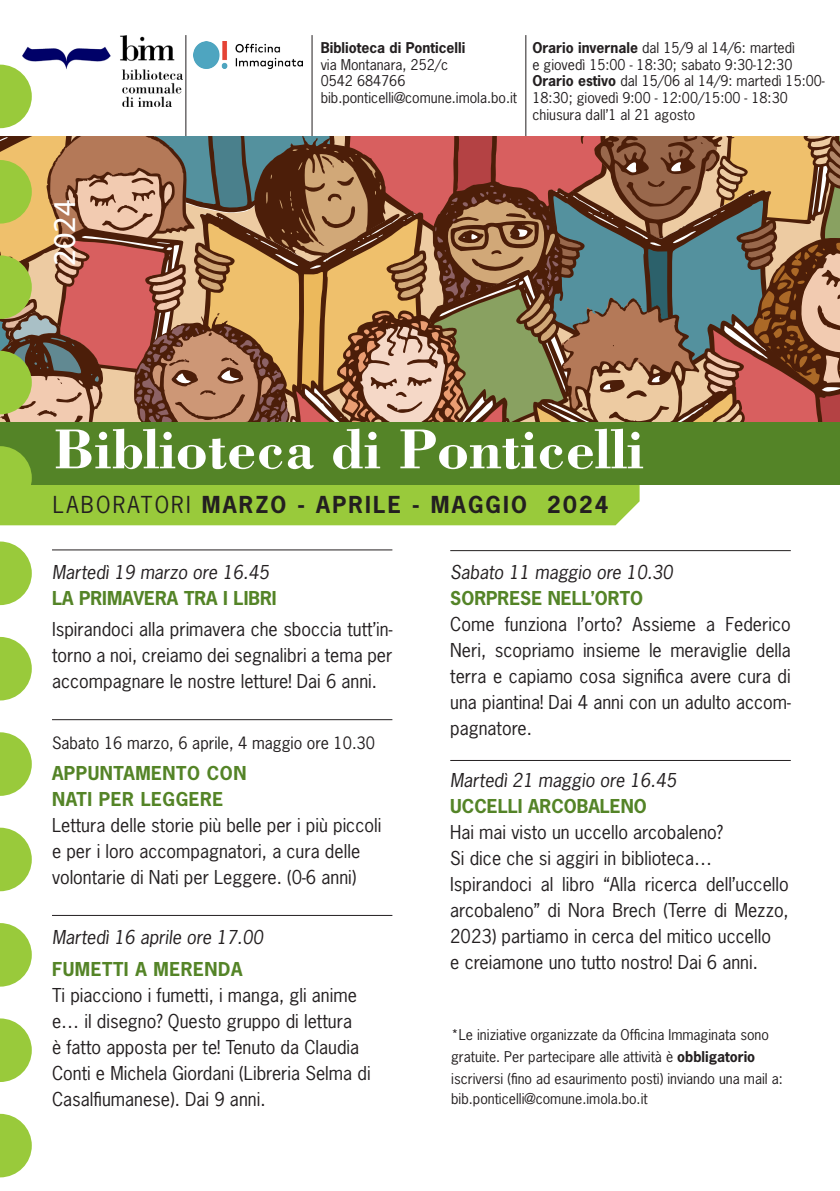
<style>
.page{position:relative;width:840px;height:1191px;background:#fff}
.page>*{position:absolute;margin:0;border:0;box-sizing:border-box;transform-origin:0 0}
.t1{font:700 58px "Bodoni Std";color:#fff}
.t2{font:32px "Myriad Pro";color:#fff}
.t3{font:700 22px "News Gothic Std";letter-spacing:.1em;color:#231f20}
.Titolo_Viola{font:18px/26px "News Gothic Std";color:#231f20;text-align:justify}
.Data{font:italic 18px/26px "News Gothic Std";color:#231f20}
.Titolo_Viola-2{font:700 18px "News Gothic Std";color:#548427}
.Titolo_Verde{font:700 18px "News Gothic Std";letter-spacing:.03em;color:#548427}
.Titolo_Viola-3{font:700 18px "News Gothic Std";letter-spacing:.03em;color:#548427}
.Data-2{font:16px "News Gothic Std";color:#231f20}
.Info{font:14px/22px "News Gothic Std";color:#231f20}
.t4{font:700 14px "News Gothic Std";color:#231f20}
.s1{font-weight:700}
.s2{font-weight:400}
.s3{font-weight:700;font-style:normal;color:#548427}
</style>
<div class="page">
<hr style="left:311px;top:35px;width:1px;height:109px;background:#231f20">
<hr style="left:525px;top:35px;width:1px;height:109px;background:#231f20">
<hr style="left:185px;top:35px;width:1px;height:109px;background:#231f20">
<div style="left:0;top:422px;width:839px;height:63px;background:#548427"></div>
<hr style="left:52px;top:549px;width:340px;height:1px;background:#231f20">
<hr style="left:52px;top:719px;width:340px;height:1px;background:#231f20">
<hr style="left:52px;top:915px;width:340px;height:1px;background:#231f20">
<img style="left:23px;top:35px;width:159px;height:71px">
<svg style="left:0;top:65px;width:32px;height:63px"></svg>
<svg style="left:0;top:137px;width:839px;height:285px;background:#a17b5c"></svg>
<svg style="left:0;top:446px;width:639px;height:79px"></svg>
<svg style="left:0;top:541px;width:32px;height:64px"></svg>
<svg style="left:0;top:637px;width:32px;height:63px"></svg>
<svg style="left:0;top:732px;width:32px;height:64px"></svg>
<svg style="left:0;top:827px;width:32px;height:64px"></svg>
<svg style="left:0;top:923px;width:32px;height:63px"></svg>
<svg style="left:0;top:1018px;width:32px;height:64px"></svg>
<svg style="left:0;top:1113px;width:32px;height:64px"></svg>
<img style="left:193px;top:42px;width:109px;height:27px">
<hr style="left:450px;top:760px;width:340px;height:1px;background:#231f20">
<hr style="left:450px;top:550px;width:340px;height:1px;background:#231f20">
<p class="t2" style="left:45px;top:266px;width:67px;rotate:-90deg">2024</p>
<p class="t4" style="left:320px;top:38px;width:146px">Biblioteca di Ponticelli</p>
<p class="Info" style="left:320px;top:53px;width:129px">via Montanara, 252/c</p>
<p class="Info" style="left:320px;top:70px;width:86px">0542 684766</p>
<p class="Info" style="left:320px;top:87px;width:198px">bib.ponticelli@comune.imola.bo.it</p>
<p class="Info" style="left:532px;top:36px;width:264px"><span class="s1">Orario invernale</span> dal 15/9 al 14/6: martedì</p>
<p class="Info" style="left:532px;top:53px;width:261px">e giovedì 15:00 - 18:30; sabato 9:30-12:30</p>
<p class="Info" style="left:532px;top:73px;width:294px;line-height:16.8px"><span class="s1">Orario estivo</span> dal 15/06 al 14/9: martedì 15:00-<br>18:30; giovedì 9:00 - 12:00/15:00 - 18:30</p>
<p class="Info" style="left:532px;top:104px;width:164px">chiusura dall’1 al 21 agosto</p>
<p class="t1" style="left:53px;top:413px;width:591px">Biblioteca di Ponticelli</p>
<p class="t3" style="left:53px;top:490px;width:557px"><span class="s2">LABORATORI</span> MARZO - APRILE - MAGGIO 2024</p>
<p class="Data" style="left:52px;top:559px;width:226px">Martedì 19 marzo ore 16.45<br><span class="s3">LA PRIMAVERA TRA I LIBRI</span></p>
<p class="Titolo_Viola" style="left:52px;top:616px;width:342px">Ispirandoci alla primavera che sboccia tutt’in&shy;torno a noi, creiamo dei segnalibri a tema per accompagnare le nostre letture! Dai 6 anni.</p>
<p class="Data-2" style="left:52px;top:732px;width:324px">Sabato 16 marzo, 6 aprile, 4 maggio ore 10.30</p>
<p class="Titolo_Verde" style="left:52px;top:761px;width:196px">APPUNTAMENTO CON</p>
<p class="Titolo_Verde" style="left:52px;top:787px;width:173px">NATI PER LEGGERE</p>
<p class="Titolo_Viola" style="left:52px;top:812px;width:331px;text-align:left">Lettura delle storie più belle per i più piccoli e per i loro accompagnatori, a cura delle volontarie di Nati per Leggere. (0-6 anni)</p>
<p class="Data" style="left:52px;top:925px;width:212px">Martedì 16 aprile ore 17.00</p>
<p class="Titolo_Viola-3" style="left:52px;top:957px;width:192px">FUMETTI A MERENDA</p>
<p class="Titolo_Viola" style="left:52px;top:982px;width:320px;text-align:left">Ti piacciono i fumetti, i manga, gli anime e… il disegno? Questo gruppo di lettura<br>è fatto apposta per te! Tenuto da Claudia Conti e Michela Giordani (Libreria Selma di Casalfiumanese). Dai 9 anni.</p>
<p class="Data" style="left:450px;top:559px;width:224px">Sabato 11 maggio ore 10.30</p>
<p class="Titolo_Viola-2" style="left:450px;top:586px;width:194px">SORPRESE NELL’ORTO</p>
<p class="Titolo_Viola" style="left:450px;top:611px;width:342px">Come funziona l’orto? Assieme a Federico Neri, scopriamo insieme le meraviglie della terra e capiamo cosa significa avere cura di una piantina! Dai 4 anni con un adulto accom&shy;pagnatore.</p>
<p class="Data" style="left:450px;top:767px;width:228px">Martedì 21 maggio ore 16.45</p>
<p class="Titolo_Viola-2" style="left:450px;top:794px;width:198px">UCCELLI ARCOBALENO</p>
<p class="Titolo_Viola" style="left:450px;top:819px;width:274px">Hai mai visto un uccello arcobaleno?</p>
<p class="Titolo_Viola" style="left:450px;top:845px;width:263px">Si dice che si aggiri in biblioteca…</p>
<p class="Titolo_Viola" style="left:450px;top:871px;width:340px">Ispirandoci al libro “Alla ricerca dell’uccello arcobaleno” di Nora Brech (Terre di Mezzo, 2023) partiamo in cerca del mitico uccello</p>
<p class="Titolo_Viola" style="left:450px;top:949px;width:309px">e creiamone uno tutto nostro! Dai 6 anni.</p>
<p class="Info" style="left:451px;top:1023px;width:333px">*Le iniziative organizzate da Officina Immaginata sono gratuite. Per partecipare alle attività è <span class="s1">obbligatorio </span>iscriversi (fino ad esaurimento posti) inviando una mail a:</p>
<p class="Info" style="left:451px;top:1087px;width:198px">bib.ponticelli@comune.imola.bo.it</p>
</div>
